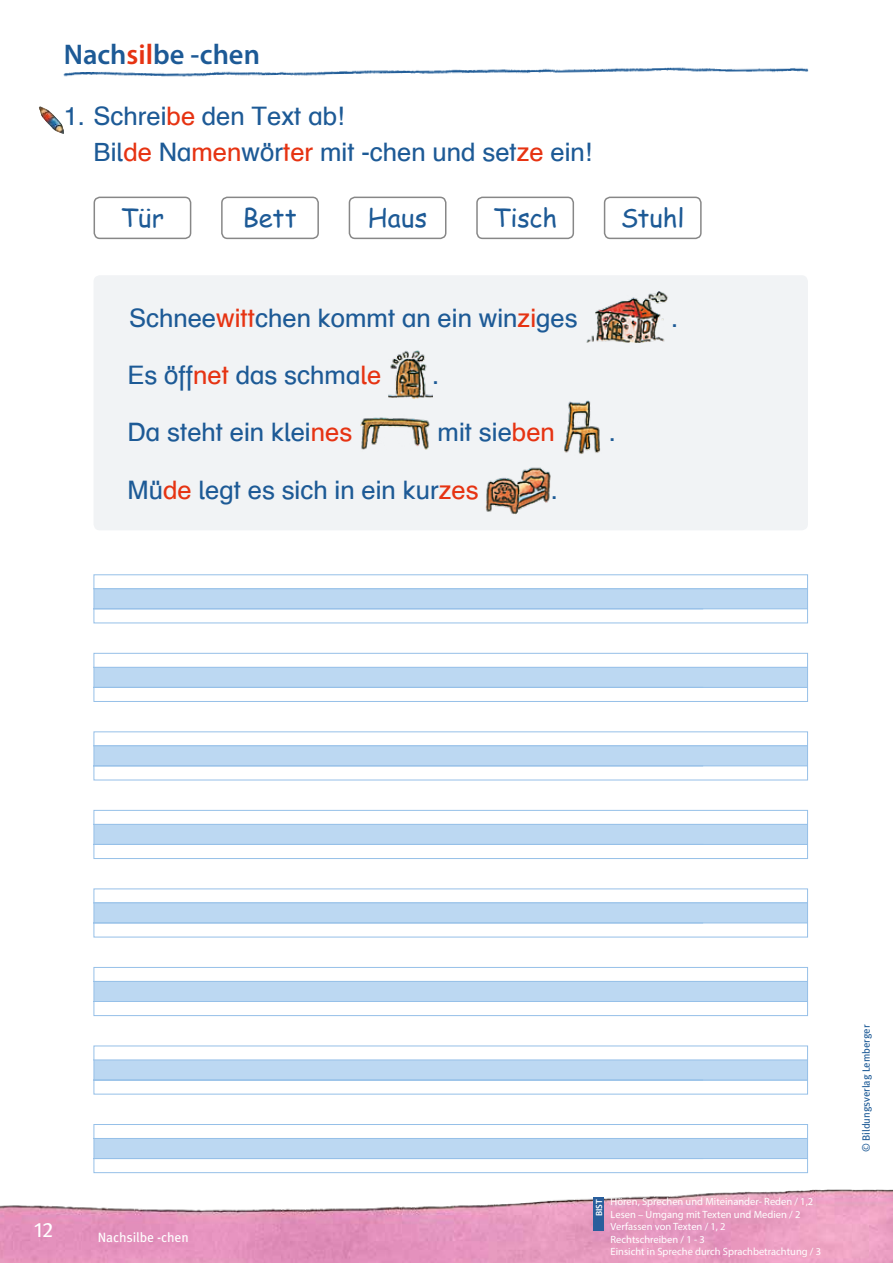
<style>
.page{position:relative;width:893px;height:1263px;background:#fff}
.page>*{position:absolute;margin:0;border:0;box-sizing:border-box;transform-origin:0 0}
.t1{font:600 28.5px "Myriad Pro";color:#1d5a96}
.t2{font:25.5px/36px "Schulbuch Nord OE Roman";color:#1d5a96}
.t3{font:25.5px "Comic Sans MS";letter-spacing:.005em;color:#1d5a96}
.t4{font:21px "Meta Book Expert";color:#fff}
.t5{font:13.5px "Meta";color:#fff}
.t6{font:10.5px/12.6px "Myriad Pro";color:#fff}
.t7{font:10.5px "Meta";letter-spacing:-.005em;color:#1d5a96}
.t8{font:600 9px "Myriad Pro";color:#fff}
.s1{color:#e63312}
</style>
<div class="page">
<img style="left:0;top:1189px;width:893px;height:74px">
<img style="left:63px;top:67px;width:745px;height:10px">
<div style="left:221px;top:197px;width:98px;height:42px;border:2px solid #878787;border-radius:6px"></div>
<div style="left:94px;top:197px;width:97px;height:42px;border:2px solid #878787;border-radius:6px"></div>
<div style="left:349px;top:197px;width:97px;height:42px;border:2px solid #878787;border-radius:6px"></div>
<div style="left:476px;top:197px;width:98px;height:42px;border:2px solid #878787;border-radius:6px"></div>
<div style="left:604px;top:197px;width:98px;height:42px;border:2px solid #878787;border-radius:6px"></div>
<div style="left:94px;top:275px;width:714px;height:255px;background:#f1f3f5;border-radius:6px"></div>
<img style="left:586px;top:291px;width:82px;height:51px">
<img style="left:388px;top:350px;width:44px;height:48px">
<img style="left:360px;top:417px;width:70px;height:33px">
<img style="left:564px;top:400px;width:37px;height:54px">
<img style="left:485px;top:467px;width:66px;height:47px">
<div style="left:94px;top:589px;width:713px;height:20px;background:#bcd8f2"></div>
<hr style="left:94px;top:588px;width:713px;height:1px;background:#96c0e8">
<hr style="left:94px;top:608px;width:713px;height:1px;background:#96c0e8">
<div style="left:94px;top:574px;width:714px;height:49px;border:1px solid #96c0e8"></div>
<div style="left:94px;top:667px;width:713px;height:20px;background:#bcd8f2"></div>
<hr style="left:94px;top:667px;width:713px;height:1px;background:#96c0e8">
<hr style="left:94px;top:687px;width:713px;height:1px;background:#96c0e8">
<div style="left:94px;top:653px;width:714px;height:49px;border:1px solid #96c0e8"></div>
<div style="left:94px;top:746px;width:713px;height:20px;background:#bcd8f2"></div>
<hr style="left:94px;top:745px;width:713px;height:1px;background:#96c0e8">
<hr style="left:94px;top:765px;width:713px;height:1px;background:#96c0e8">
<div style="left:94px;top:731px;width:714px;height:49px;border:1px solid #96c0e8"></div>
<div style="left:94px;top:824px;width:713px;height:20px;background:#bcd8f2"></div>
<hr style="left:94px;top:824px;width:713px;height:1px;background:#96c0e8">
<hr style="left:94px;top:844px;width:713px;height:1px;background:#96c0e8">
<div style="left:94px;top:810px;width:714px;height:49px;border:1px solid #96c0e8"></div>
<div style="left:94px;top:903px;width:713px;height:20px;background:#bcd8f2"></div>
<hr style="left:94px;top:902px;width:713px;height:1px;background:#96c0e8">
<hr style="left:94px;top:922px;width:713px;height:1px;background:#96c0e8">
<div style="left:94px;top:888px;width:714px;height:49px;border:1px solid #96c0e8"></div>
<div style="left:94px;top:981px;width:713px;height:20px;background:#bcd8f2"></div>
<hr style="left:94px;top:981px;width:713px;height:1px;background:#96c0e8">
<hr style="left:94px;top:1001px;width:713px;height:1px;background:#96c0e8">
<div style="left:94px;top:967px;width:714px;height:49px;border:1px solid #96c0e8"></div>
<div style="left:94px;top:1060px;width:713px;height:20px;background:#bcd8f2"></div>
<hr style="left:94px;top:1059px;width:713px;height:1px;background:#96c0e8">
<hr style="left:94px;top:1080px;width:713px;height:1px;background:#96c0e8">
<div style="left:94px;top:1045px;width:714px;height:49px;border:1px solid #96c0e8"></div>
<div style="left:94px;top:1138px;width:713px;height:21px;background:#bcd8f2"></div>
<hr style="left:94px;top:1138px;width:713px;height:1px;background:#96c0e8">
<hr style="left:94px;top:1158px;width:713px;height:1px;background:#96c0e8">
<div style="left:94px;top:1124px;width:714px;height:49px;border:1px solid #96c0e8"></div>
<img style="left:39px;top:107px;width:25px;height:27px">
<div style="left:594px;top:1197px;width:10px;height:33px;background:#295e9c"></div>
<p class="t1" style="left:64px;top:36px;width:198px">Nach<span class="s1">sil</span>be -chen</p>
<p class="t2" style="left:94px;top:97px;width:500px;text-indent:-30px">1. Schrei<span class="s1">be</span> den Text ab!<br>Bil<span class="s1">de</span> Na<span class="s1">men</span>wör<span class="s1">ter</span> mit -chen und set<span class="s1">ze</span> ein!</p>
<p class="t3" style="left:121px;top:199px;width:45px">Tür</p>
<p class="t3" style="left:243px;top:199px;width:56px">Bett</p>
<p class="t3" style="left:368px;top:199px;width:61px">Haus</p>
<p class="t3" style="left:493px;top:199px;width:66px">Tisch</p>
<p class="t3" style="left:621px;top:199px;width:65px">Stuhl</p>
<p class="t2" style="left:129px;top:300px;width:450px">Schnee<span class="s1">witt</span>chen kommt an ein win<span class="s1">zi</span>ges</p>
<p class="t2" style="left:128px;top:357px;width:255px">Es öff<span class="s1">net</span> das schma<span class="s1">le</span></p>
<p class="t2" style="left:432px;top:357px;width:9px">.</p>
<p class="t2" style="left:128px;top:414px;width:226px">Da steht ein klei<span class="s1">nes</span></p>
<p class="t2" style="left:438px;top:414px;width:119px">mit sie<span class="s1">ben</span></p>
<p class="t2" style="left:128px;top:471px;width:353px">Mü<span class="s1">de</span> legt es sich in ein kur<span class="s1">zes</span></p>
<p class="t2" style="left:551px;top:471px;width:9px">.</p>
<p class="t2" style="left:609px;top:414px;width:9px">.</p>
<p class="t2" style="left:671px;top:300px;width:9px">.</p>
<p class="t4" style="left:34px;top:1217px;width:21px">12</p>
<p class="t5" style="left:98px;top:1229px;width:93px">Nachsilbe -chen</p>
<p class="t8" style="left:594px;top:1216px;width:18px;rotate:-90deg">BIST</p>
<p class="t6" style="left:611px;top:1195px;width:212px">Hören, Sprechen und Miteinander- Reden / 1,2<br>Lesen – Umgang mit Texten und Medien / 2<br>Verfassen von Texten / 1, 2<br>Rechtschreiben / 1 - 3<br>Einsicht in Spreche durch Sprachbetrachtung / 3</p>
<p class="t7" style="left:860px;top:1152px;width:129px;rotate:-90deg">© Bildungsverlag Lemberger</p>
</div>
